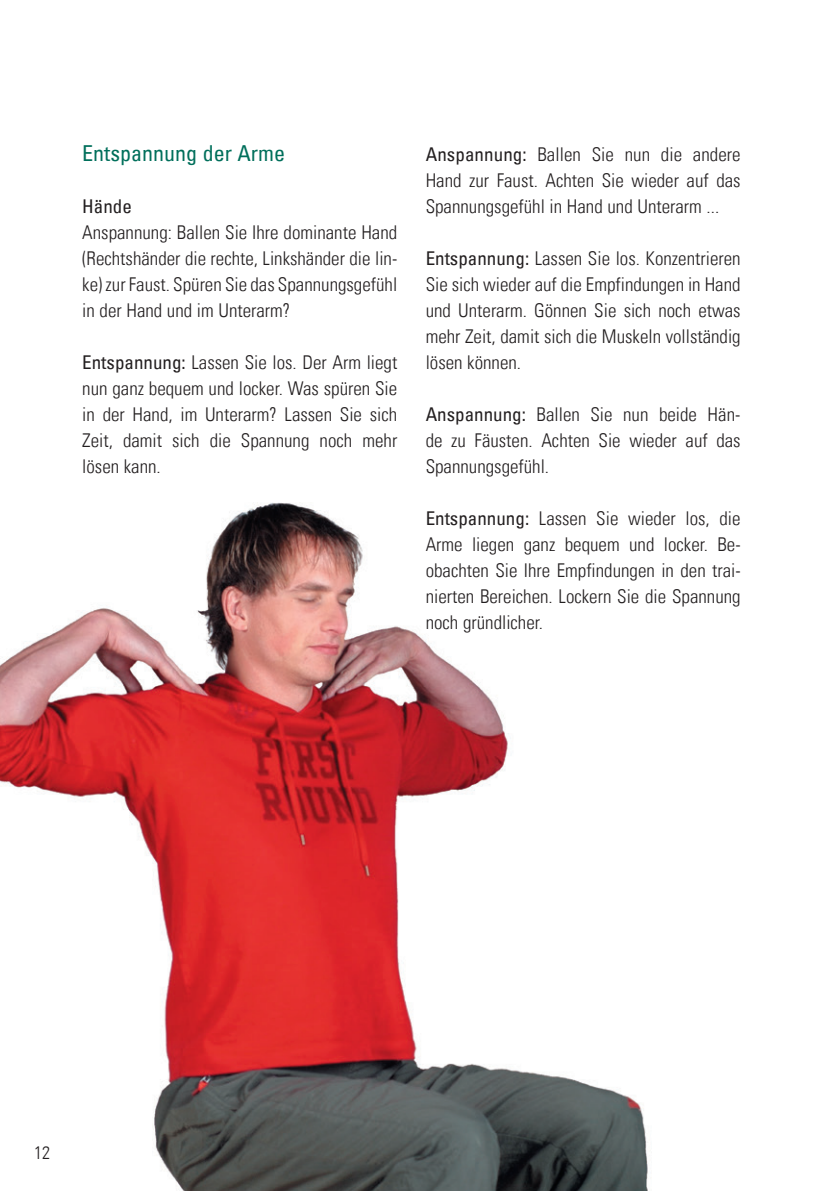
<style>
.page{position:relative;width:840px;height:1191px;background:#fff}
.page>*{position:absolute;margin:0;border:0;box-sizing:border-box;transform-origin:0 0}
.t1{font:condensed 22px "Univers Com 57";color:#006f5b}
.t2{font:19px/26px "Univers Com 47 Light Cond";color:#231f20;text-align:justify}
.t3{font:condensed 19px "Univers Com 57";color:#231f20}
.t4{font:18px "Univers Com 47 Light Cond";color:#231f20}
.s1{font-family:"Univers Com 57";font-stretch:condensed}
</style>
<div class="page">
<img style="left:0;top:502px;width:648px;height:689px">
<p class="t1" style="left:82px;top:139px;width:204px">Entspannung der Arme</p>
<p class="t3" style="left:82px;top:194px;width:51px">Hände</p>
<p class="t2" style="left:82px;top:219px;width:316px">Anspannung: Ballen Sie Ihre dominante Hand (Rechtshänder die rechte, Linkshänder die lin&shy;ke) zur Faust. Spüren Sie das Spannungsgefühl in der Hand und im Unterarm?</p>
<p class="t2" style="left:82px;top:349px;width:316px"><span class="s1">Entspannung:</span> Lassen Sie los. Der Arm liegt nun ganz bequem und locker. Was spüren Sie in der Hand, im Unterarm? Lassen Sie sich Zeit, damit sich die Spannung noch mehr lösen kann.</p>
<p class="t2" style="left:425px;top:141px;width:316px"><span class="s1">Anspannung:</span> Ballen Sie nun die andere Hand zur Faust. Achten Sie wieder auf das Spannungsgefühl in Hand und Unterarm ...</p>
<p class="t2" style="left:425px;top:245px;width:316px"><span class="s1">Entspannung:</span> Lassen Sie los. Konzentrieren Sie sich wieder auf die Empfindungen in Hand und Unterarm. Gönnen Sie sich noch etwas mehr Zeit, damit sich die Muskeln vollständig lösen können.</p>
<p class="t2" style="left:425px;top:401px;width:316px"><span class="s1">Anspannung:</span> Ballen Sie nun beide Hän&shy;de zu Fäusten. Achten Sie wieder auf das Spannungsgefühl.</p>
<p class="t2" style="left:425px;top:505px;width:316px"><span class="s1">Entspannung:</span> Lassen Sie wieder los, die Arme liegen ganz bequem und locker. Be&shy;obachten Sie Ihre Empfindungen in den trai&shy;nierten Bereichen. Lockern Sie die Spannung noch gründlicher.</p>
<p class="t4" style="left:34px;top:1141px;width:17px">12</p>
</div>
